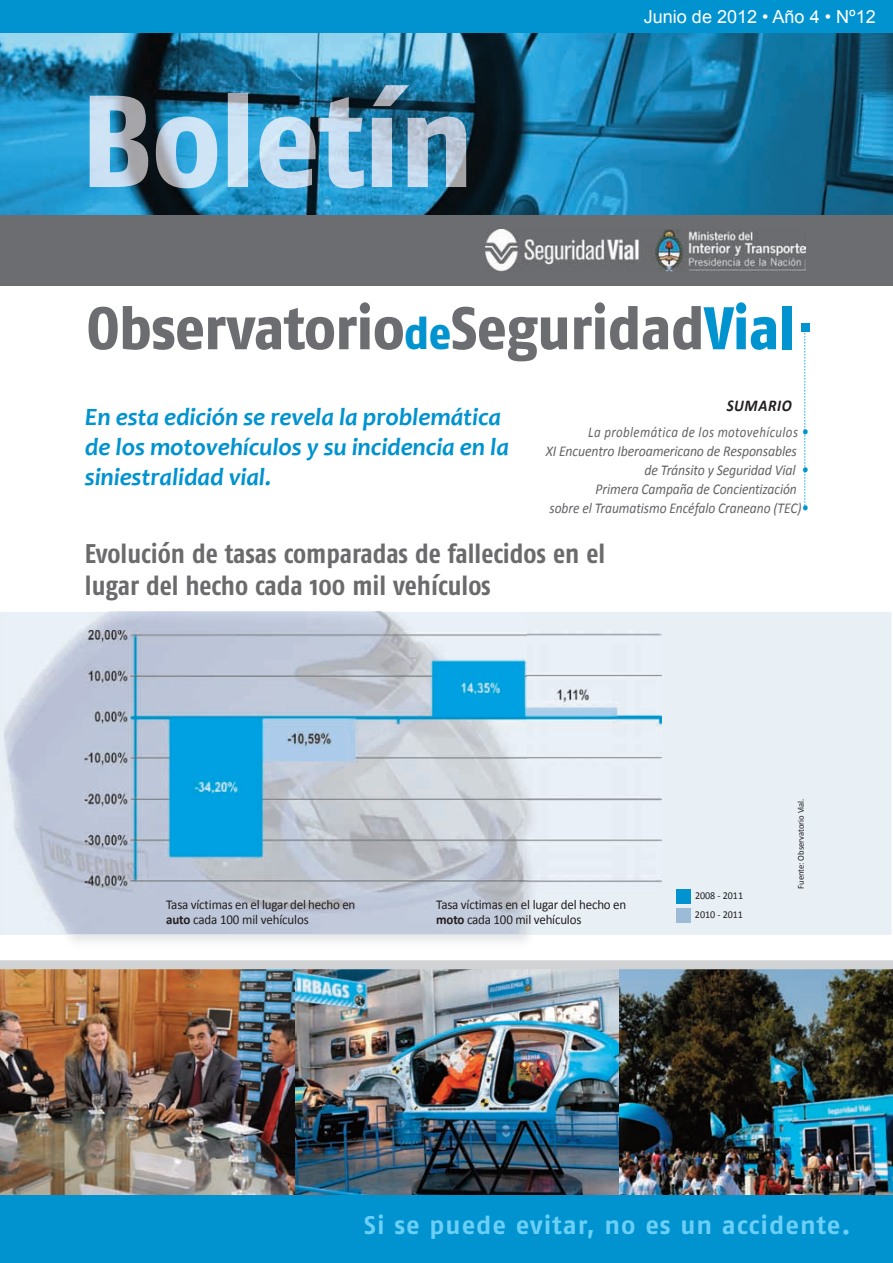
<style>
.page{position:relative;width:893px;height:1263px;background:#fff}
.page>*{position:absolute;margin:0;border:0;box-sizing:border-box;transform-origin:0 0}
.t1{font:800 60px "Fago No";letter-spacing:-.01em;color:#6c6d70;scale:.92 1}
.t2{font:700 27px/32.4px "Fago Co";color:#6b6b6e}
.t3{font:700 25.5px "Fago No Lf";letter-spacing:.035em;color:#6bcff6}
.t4{font:italic 700 25.05px/30px "Candara";letter-spacing:-.005em;color:#0093d0}
.t5{font:18px "Arial";color:#fff}
.t6{font:italic 700 16.5px "Calibri";letter-spacing:.04em;color:#231f20;scale:.91 1}
.t7{font:italic 15px "Calibri";letter-spacing:-.005em;color:#636366;scale:.9 1}
.t8{font:italic 15px "Calibri";letter-spacing:-.005em;color:#636366;scale:.92 1}
.t9{font:italic 15px "Calibri";letter-spacing:.03em;color:#636366;scale:.86 1}
.t10{font:13.5px/15px "Calibri";letter-spacing:-.015em;color:#231f20;scale:.96 1}
.t11{font:10.5px/19.4px "Calibri";letter-spacing:-.005em;color:#231f20;scale:.96 1}
.t12{font:9px "Calibri";letter-spacing:-.005em;color:#231f20;scale:.96 1}
.s1{font-size:45px;color:#0093d0}
.s2{color:#0093d0}
.s3{font-size:16.5px;color:#0093d0}
.s4{font-weight:700}
</style>
<div class="page">
<div style="left:0;top:612px;width:891px;height:322px;background:#e8f0f6"></div>
<img style="left:4px;top:611px;width:522px;height:323px">
<img style="left:0;top:33px;width:893px;height:182px">
<div style="left:0;top:0;width:893px;height:33px;background:#0093d0"></div>
<svg style="left:804px;top:333px;width:1px;height:176px"></svg>
<img style="left:90px;top:85px;width:376px;height:103px">
<img style="left:0;top:969px;width:295px;height:225px">
<img style="left:295px;top:969px;width:324px;height:225px">
<img style="left:619px;top:969px;width:274px;height:225px">
<div style="left:0;top:1194px;width:893px;height:69px;background:#0093d0"></div>
<div style="left:801px;top:323px;width:8px;height:9px;background:#0093d0"></div>
<div style="left:0;top:960px;width:893px;height:9px;background:#d1d2d4"></div>
<div style="left:0;top:215px;width:893px;height:71px;background:#6c6d70"></div>
<img style="left:485px;top:229px;width:321px;height:43px">
<img style="left:85px;top:630px;width:577px;height:258px">
<div style="left:676px;top:908px;width:15px;height:15px;background:#9dbbd7"></div>
<div style="left:677px;top:889px;width:14px;height:14px;background:#0093d0"></div>
<h3 class="t5" style="left:644px;top:6px;width:233px">Junio de 2012 • Año 4 • Nº12</h3>
<h1 class="t1" style="left:87px;top:305px;width:772px">Observatorio<span class="s1">de</span>Seguridad<span class="s2">Vial</span></h1>
<h3 class="t4" style="left:85px;top:405px;width:425px">En esta edición se revela la problemática de los motovehículos y su incidencia en la siniestralidad vial.</h3>
<p class="t6" style="left:727px;top:399px;width:73px">SUMARIO</p>
<p class="t9" style="left:588px;top:426px;width:258px">La problemática de los motovehículos <span class="s3">•</span></p>
<p class="t8" style="left:546px;top:444px;width:274px">XI Encuentro Iberoamericano de Responsables</p>
<p class="t8" style="left:644px;top:464px;width:180px">de Tránsito y Seguridad Vial <span class="s3">•</span></p>
<p class="t7" style="left:596px;top:482px;width:225px">Primera Campaña de Concientización</p>
<p class="t7" style="left:549px;top:501px;width:290px">sobre el Traumatismo Encéfalo Craneano (TEC)<span class="s3">•</span></p>
<h2 class="t2" style="left:85px;top:539px;width:522px">Evolución de tasas comparadas de fallecidos en el lugar del hecho cada 100 mil vehículos</h2>
<p class="t10" style="left:166px;top:898px;width:199px">Tasa víctimas en el lugar del hecho en <span class="s4">auto</span> cada 100 mil vehículos</p>
<p class="t10" style="left:436px;top:898px;width:200px">Tasa víctimas en el lugar del hecho en <span class="s4">moto</span> cada 100 mil vehículos</p>
<p class="t11" style="left:695px;top:887px;width:52px">2008 - 2011<br>2010 - 2011</p>
<p class="t12" style="left:797px;top:889px;width:96px;rotate:-90deg">Fuente: Observatorio Vial.</p>
<h3 class="t3" style="left:364px;top:1216px;width:488px">Si se puede evitar, no es un accidente.</h3>
</div>
